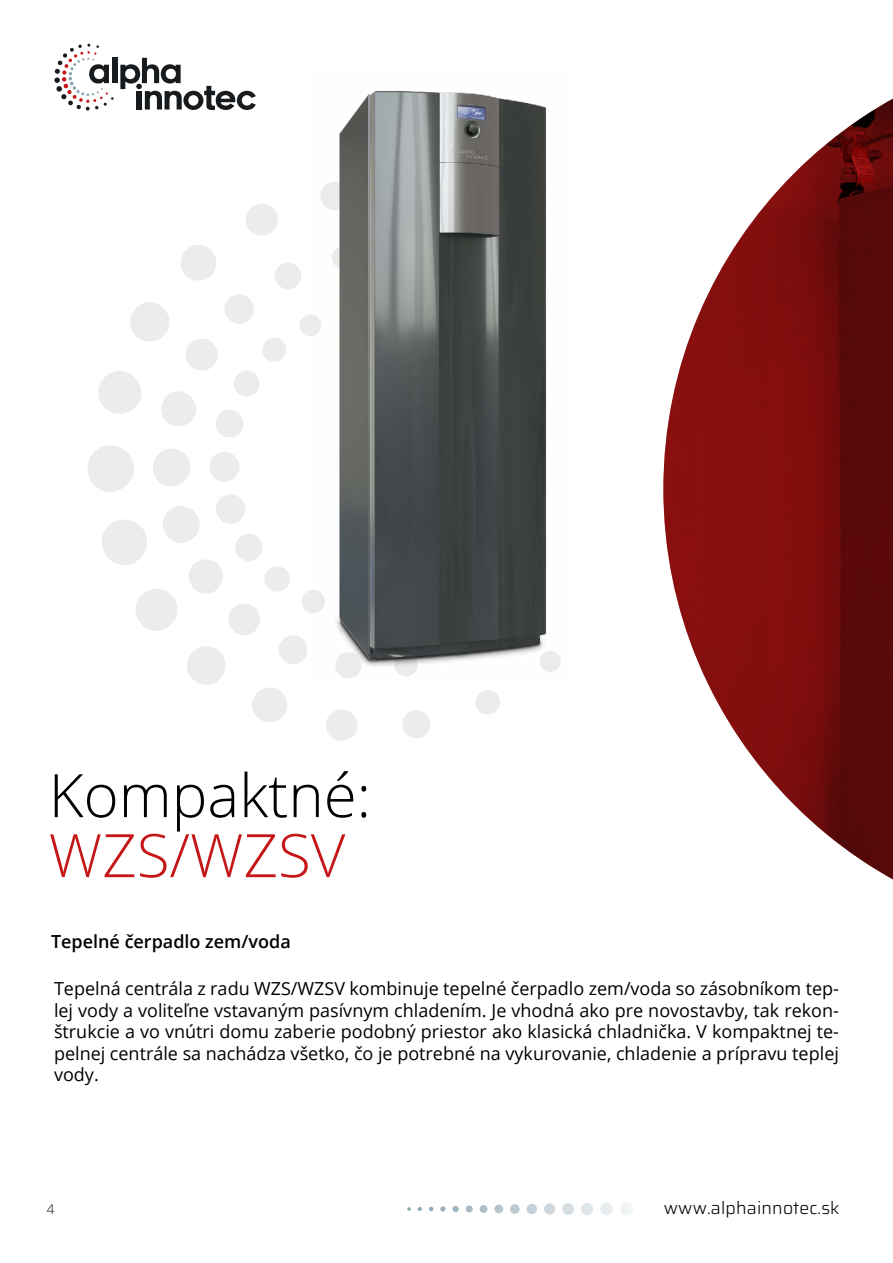
<style>
.page{position:relative;width:893px;height:1263px;background:#fff}
.page>*{position:absolute;margin:0;border:0;box-sizing:border-box;transform-origin:0 0}
.t1{font:300 60px "Open Sans";color:#000}
.t2{font:300 60px "Open Sans";color:#c51718}
.t3{font:18px/21.6px "Open Sans";color:#000;text-align:justify}
.t4{font:600 18px "Open Sans";color:#000}
.t5{font:300 17.55px "Saira";letter-spacing:.01em;color:#000}
.t6{font:300 13.5px "Open Sans";color:#000}
</style>
<div class="page">
<img style="left:663px;top:99px;width:230px;height:780px">
<svg style="left:407px;top:1203px;width:226px;height:12px"></svg>
<div style="left:112px;top:58px;width:5px;height:25px;background:#171b1e"></div>
<svg style="left:120px;top:58px;width:136px;height:52px"></svg>
<svg style="left:54px;top:44px;width:60px;height:67px"></svg>
<svg style="left:216px;top:494px;width:29px;height:30px"></svg>
<svg style="left:235px;top:534px;width:55px;height:58px"></svg>
<svg style="left:301px;top:590px;width:11px;height:23px"></svg>
<svg style="left:210px;top:452px;width:29px;height:30px"></svg>
<svg style="left:216px;top:410px;width:28px;height:27px"></svg>
<svg style="left:234px;top:371px;width:26px;height:25px"></svg>
<svg style="left:262px;top:338px;width:24px;height:24px"></svg>
<svg style="left:299px;top:314px;width:13px;height:22px"></svg>
<svg style="left:163px;top:506px;width:37px;height:37px"></svg>
<svg style="left:189px;top:559px;width:34px;height:35px"></svg>
<svg style="left:228px;top:604px;width:32px;height:31px"></svg>
<svg style="left:279px;top:635px;width:28px;height:29px"></svg>
<svg style="left:153px;top:449px;width:38px;height:37px"></svg>
<svg style="left:161px;top:391px;width:35px;height:35px"></svg>
<svg style="left:186px;top:339px;width:32px;height:32px"></svg>
<svg style="left:225px;top:294px;width:29px;height:30px"></svg>
<svg style="left:275px;top:263px;width:26px;height:26px"></svg>
<svg style="left:102px;top:520px;width:45px;height:45px"></svg>
<svg style="left:135px;top:589px;width:42px;height:42px"></svg>
<svg style="left:187px;top:646px;width:38px;height:39px"></svg>
<svg style="left:252px;top:687px;width:35px;height:35px"></svg>
<svg style="left:326px;top:709px;width:31px;height:32px"></svg>
<svg style="left:402px;top:710px;width:28px;height:28px"></svg>
<svg style="left:476px;top:690px;width:24px;height:25px"></svg>
<svg style="left:88px;top:445px;width:46px;height:47px"></svg>
<svg style="left:98px;top:371px;width:43px;height:43px"></svg>
<svg style="left:130px;top:302px;width:39px;height:40px"></svg>
<svg style="left:181px;top:245px;width:35px;height:36px"></svg>
<svg style="left:246px;top:204px;width:32px;height:32px"></svg>
<img style="left:312px;top:91px;width:249px;height:587px">
<h1 class="t1" style="left:49px;top:754px;width:324px">Kompaktné:</h1>
<h1 class="t2" style="left:49px;top:814px;width:298px">WZS/WZSV</h1>
<p class="t4" style="left:51px;top:929px;width:241px">Tepelné čerpadlo zem/voda</p>
<p class="t3" style="left:54px;top:977px;width:786px">Tepelná centrála z radu WZS/WZSV kombinuje tepelné čerpadlo zem/voda so zásobníkom tep&shy;lej vody a voliteľne vstavaným pasívnym chladením. Je vhodná ako pre novostavby, tak rekon&shy;štrukcie a vo vnútri domu zaberie podobný priestor ako klasická chladnička. V kompaktnej te&shy;pelnej centrále sa nachádza všetko, čo je potrebné na vykurovanie, chladenie a prípravu teplej vody.</p>
<p class="t6" style="left:47px;top:1200px;width:9px">4</p>
<p class="t5" style="left:664px;top:1194px;width:177px">www.alphainnotec.sk</p>
</div>
